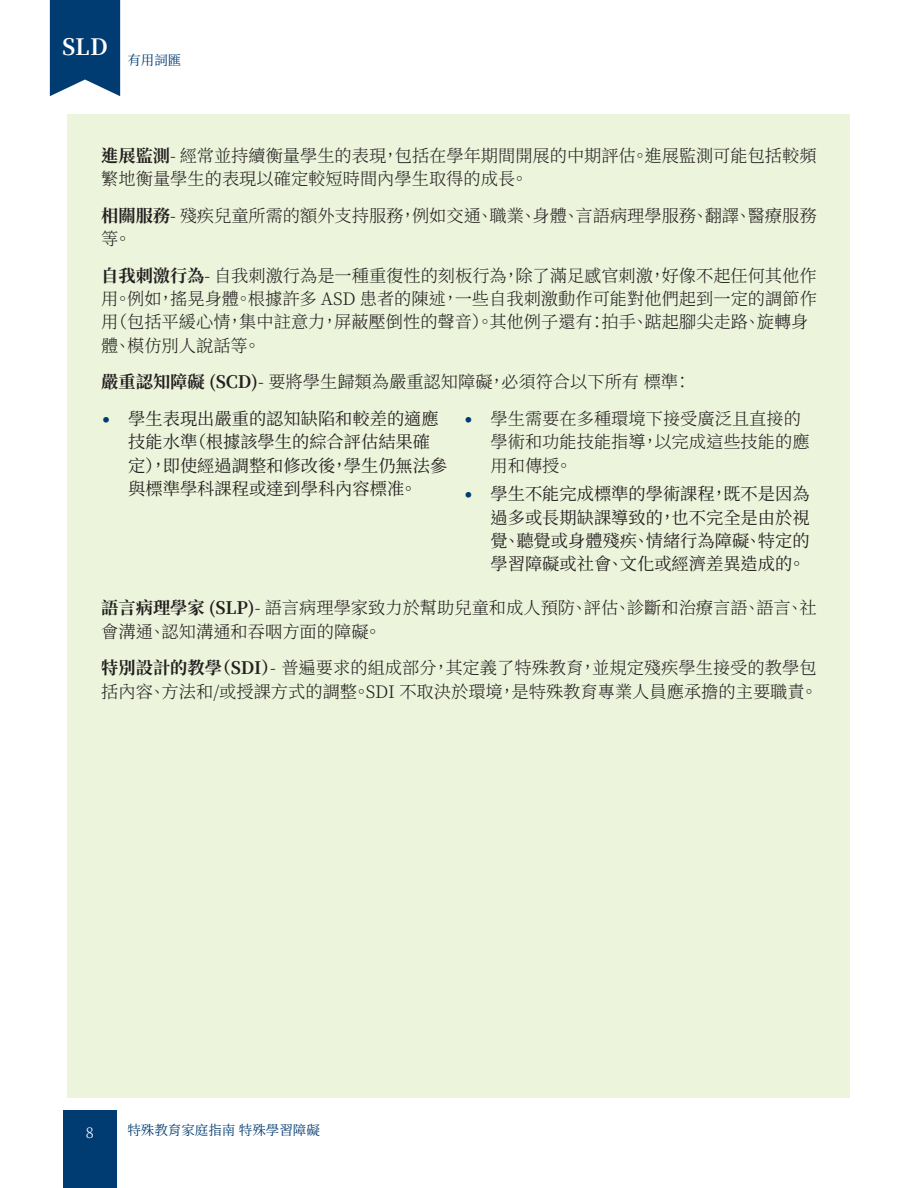
<style>
.page{position:relative;width:918px;height:1188px;background:#fff}
.page>*{position:absolute;margin:0;border:0;box-sizing:border-box;transform-origin:0 0}
.t1{font:700 22.5px "Source Han Serif TC";color:#fff}
.vocab_term{font:300 17.25px/23.2px "Source Han Serif TC";color:#231f20}
.t2{font:17.25px/23.2px "Source Han Serif TC";color:#231f20}
.t3{font:300 15px "Source Han Serif TC";color:#fff}
.t4{font:13.5px "Source Han Serif TC";color:#003b71}
.s1{font-weight:700}
.s2{color:#003b71}
</style>
<div class="page">
<div style="left:68px;top:114px;width:782px;height:984px;background:#ecf4db"></div>
<div style="left:63px;top:1111px;width:54px;height:77px;background:#003b71"></div>
<svg style="left:50px;top:0;width:70px;height:96px;background:#154b7d"></svg>
<h1 class="t1" style="left:62px;top:34px;width:47px">SLD</h1>
<p class="t4" style="left:127px;top:52px;width:55px">有用詞匯</p>
<p class="vocab_term" style="left:101px;top:144px;width:717px"><span class="s1">進展監測</span>- 經常並持續衡量學生的表現，包括在學年期間開展的中期評估。進展監測可能包括較頻繁地衡量學生的表現以確定較短時間內學生取得的成長。</p>
<p class="vocab_term" style="left:101px;top:204px;width:717px"><span class="s1">相關服務</span>- 殘疾兒童所需的額外支持服務，例如交通、職業、身體、言語病理學服務、翻譯、醫療服務等。</p>
<p class="vocab_term" style="left:101px;top:264px;width:717px"><span class="s1">自我刺激行為</span>- 自我刺激行為是一種重復性的刻板行為，除了滿足感官刺激，好像不起任何其他作用。例如，搖晃身體。根據許多 ASD 患者的陳述，一些自我刺激動作可能對他們起到一定的調節作用（包括平緩心情，集中註意力，屏蔽壓倒性的聲音）。其他例子還有：拍手、踮起腳尖走路、旋轉身體、模仿別人說話等。</p>
<p class="vocab_term" style="left:101px;top:371px;width:591px"><span class="s1">嚴重認知障礙 (SCD)</span>- 要將學生歸類為嚴重認知障礙，必須符合以下所有 標準：</p>
<p class="t2" style="left:128px;top:408px;width:321px;text-indent:-27px"><span class="s2">•</span> 學生表現出嚴重的認知缺陷和較差的適應技能水準（根據該學生的綜合評估結果確定），即使經過調整和修改後，學生仍無法參與標準學科課程或達到學科內容標准。</p>
<p class="vocab_term" style="left:490px;top:408px;width:321px;text-indent:-27px"><span class="s2">•</span> 學生需要在多種環境下接受廣泛且直接的學術和功能技能指導，以完成這些技能的應用和傳授。</p>
<p class="t2" style="left:490px;top:483px;width:321px;text-align:justify;text-indent:-27px"><span class="s2">•</span> 學生不能完成標準的學術課程，既不是因為過多或長期缺課導致的，也不完全是由於視覺、聽覺或身體殘疾、情緒行為障礙、特定的學習障礙或社會、文化或經濟差異造成的。</p>
<p class="vocab_term" style="left:101px;top:597px;width:717px"><span class="s1">語言病理學家 (SLP)</span>- 語言病理學家致力於幫助兒童和成人預防、評估、診斷和治療言語、語言、社會溝通、認知溝通和吞咽方面的障礙。</p>
<p class="vocab_term" style="left:101px;top:657px;width:718px"><span class="s1">特別設計的教學（SDI）</span>- 普遍要求的組成部分，其定義了特殊教育，並規定殘疾學生接受的教學包括內容、方法和/或授課方式的調整。SDI 不取決於環境，是特殊教育專業人員應承擔的主要職責。</p>
<p class="t3" style="left:86px;top:1124px;width:10px">8</p>
<p class="t4" style="left:127px;top:1123px;width:194px">特殊教育家庭指南 特殊學習障礙</p>
</div>
